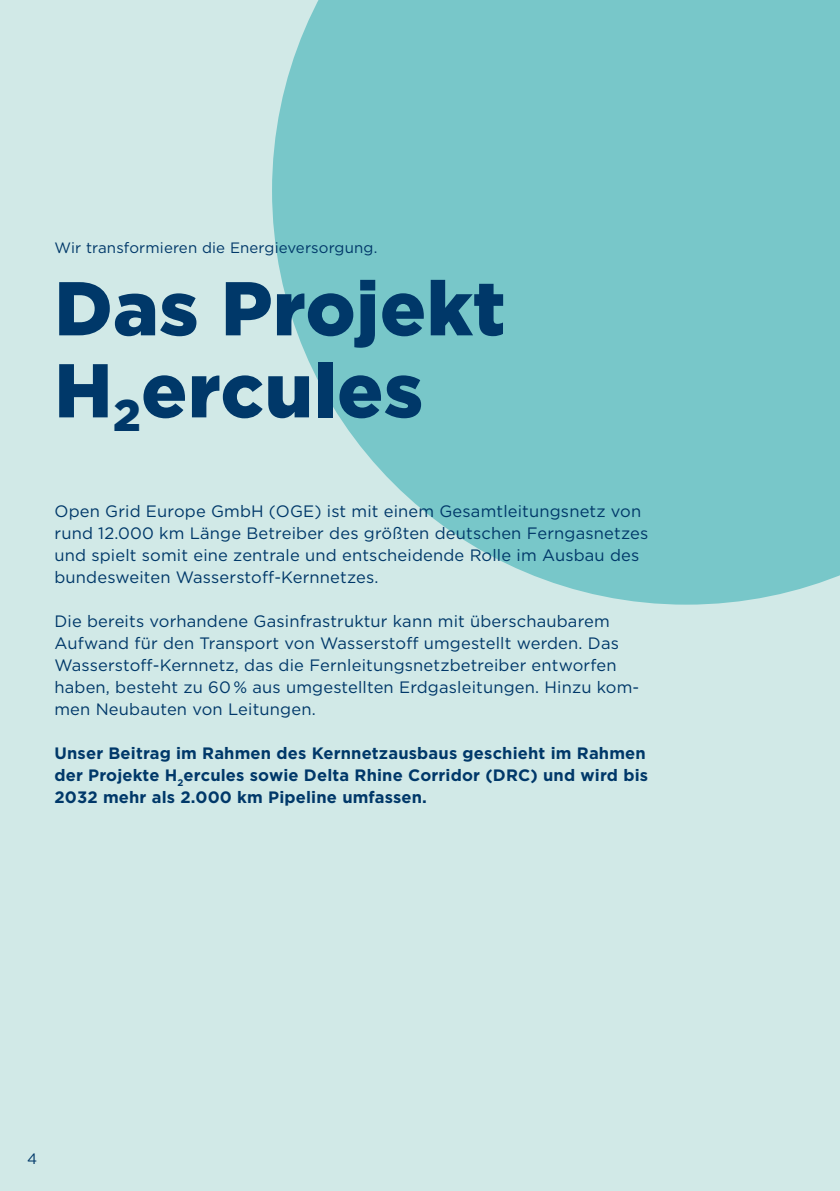
<style>
.page{position:relative;width:840px;height:1191px;background:#fff}
.page>*{position:absolute;margin:0;border:0;box-sizing:border-box;transform-origin:0 0}
.t1{font:900 76px/82px "Gotham";letter-spacing:.01em;color:#003869}
.t2{font:16.4px/22px "Gotham";letter-spacing:.01em;color:#003869}
.t3{font:700 16.4px/22px "Gotham";letter-spacing:.01em;color:#003869}
.t4{font:15px "Gotham";letter-spacing:.01em;color:#003869}
</style>
<div class="page">
<div style="left:0;top:0;width:839px;height:1191px;background:#d1e9e7"></div>
<svg style="left:272px;top:0;width:567px;height:604px;fill:#78c7c9"></svg>
<p class="t4" style="left:54px;top:238px;width:324px">Wir transformieren die Energieversorgung.</p>
<h1 class="t1" style="left:54px;top:267px;width:452px">Das Projekt<br>H<sub>2</sub>ercules</h1>
<p class="t2" style="left:54px;top:499px;width:595px">Open Grid Europe GmbH (OGE) ist mit einem Gesamtleitungsnetz von rund 12.000 km Länge Betreiber des größten deutschen Ferngasnetzes und spielt somit eine zentrale und entscheidende Rolle im Ausbau des bundesweiten Wasserstoff-Kernnetzes.</p>
<p class="t2" style="left:54px;top:609px;width:586px">Die bereits vorhandene Gasinfrastruktur kann mit überschaubarem Aufwand für den Transport von Wasserstoff umgestellt werden. Das Wasserstoff-Kernnetz, das die Fernleitungsnetzbetreiber entworfen haben, besteht zu 60 % aus umgestellten Erdgasleitungen. Hinzu kom&shy;men Neubauten von Leitungen.</p>
<p class="t3" style="left:54px;top:741px;width:594px">Unser Beitrag im Rahmen des Kernnetzausbaus geschieht im Rahmen der Projekte H<sub>2</sub>ercules sowie Delta Rhine Corridor (DRC) und wird bis<br>2032 mehr als 2.000 km Pipeline umfassen.</p>
<p class="t4" style="left:27px;top:1148px;width:12px">4</p>
</div>
